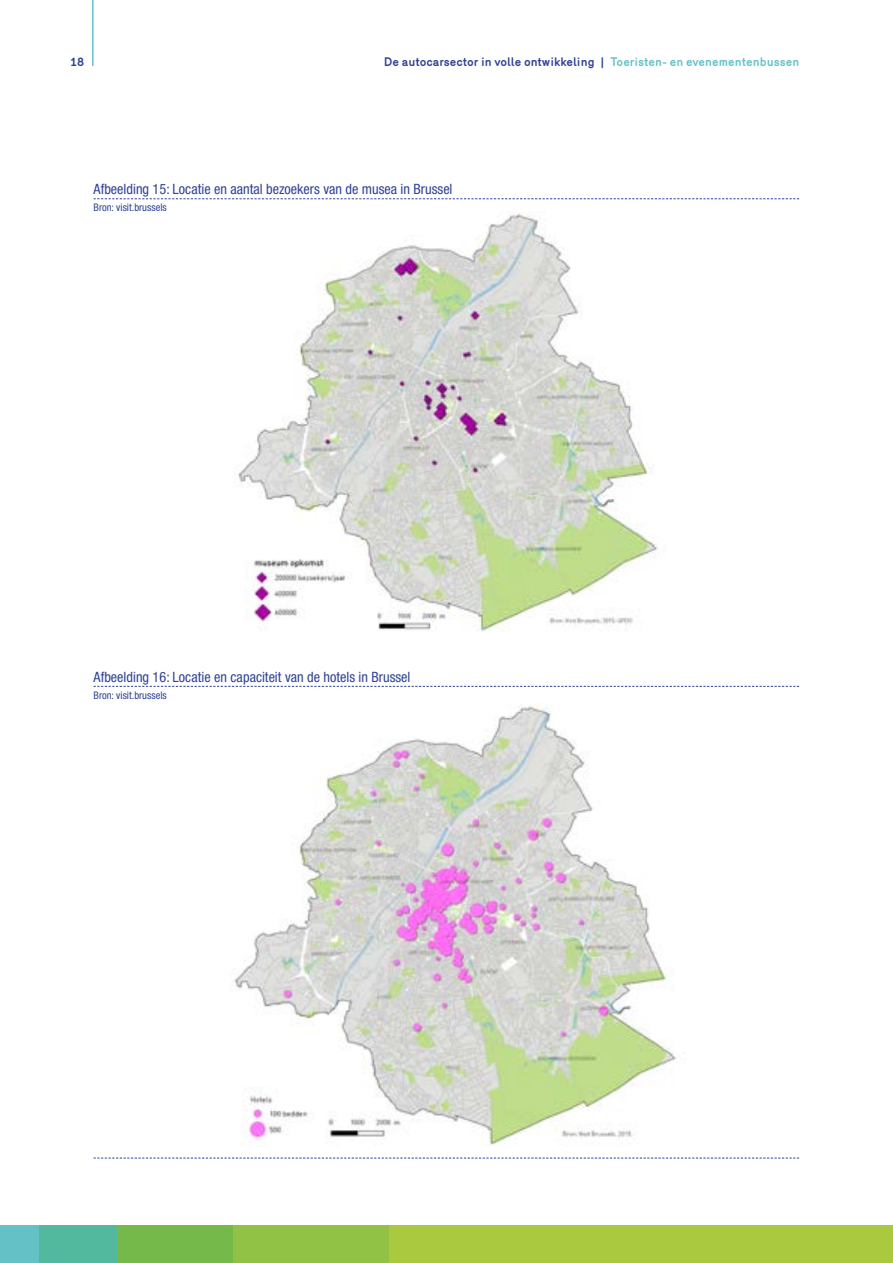
<style>
.page{position:relative;width:893px;height:1263px;background:#fff}
.page>*{position:absolute;margin:0;border:0;box-sizing:border-box;transform-origin:0 0}
.t1{font:condensed 14.25px "Helvetica Neue";color:#2f4295}
.t2{font:700 12px "Merkury";color:#2f4295}
.t3{font:condensed 10.5px "Helvetica Neue";color:#2f4295}
.s1{color:#64c2c7}
</style>
<div class="page">
<hr style="left:92px;top:0;width:2px;height:66px;background:#64c2c7">
<div style="left:0;top:1225px;width:467px;height:38px;background:#aac93e"></div>
<div style="left:0;top:1225px;width:39px;height:38px;background:#64c2c7"></div>
<div style="left:156px;top:1225px;width:38px;height:38px;background:#75b94b"></div>
<div style="left:311px;top:1225px;width:39px;height:38px;background:#91c145"></div>
<div style="left:78px;top:1225px;width:39px;height:38px;background:#52b99e"></div>
<div style="left:233px;top:1225px;width:39px;height:38px;background:#91c145"></div>
<div style="left:39px;top:1225px;width:39px;height:38px;background:#52b99e"></div>
<div style="left:194px;top:1225px;width:39px;height:38px;background:#75b94b"></div>
<div style="left:350px;top:1225px;width:39px;height:38px;background:#91c145"></div>
<div style="left:117px;top:1225px;width:39px;height:38px;background:#75b94b"></div>
<div style="left:272px;top:1225px;width:39px;height:38px;background:#91c145"></div>
<div style="left:454px;top:1225px;width:439px;height:38px;background:#aac93e"></div>
<svg style="left:94px;top:198px;width:705px;height:1px"></svg>
<img style="left:235px;top:213px;width:423px;height:419px">
<svg style="left:94px;top:686px;width:705px;height:1px"></svg>
<svg style="left:94px;top:1158px;width:705px;height:1px"></svg>
<img style="left:234px;top:703px;width:443px;height:444px">
<p class="t2" style="left:71px;top:53px;width:15px">18</p>
<p class="t2" style="left:384px;top:53px;width:417px">De autocarsector in volle ontwikkeling | <span class="s1">Toeristen- en evenementenbussen</span></p>
<p class="t1" style="left:94px;top:181px;width:360px">Afbeelding 15: Locatie en aantal bezoekers van de musea in Brussel</p>
<p class="t3" style="left:94px;top:201px;width:75px">Bron: visit.brussels</p>
<p class="t1" style="left:94px;top:668px;width:318px">Afbeelding 16: Locatie en capaciteit van de hotels in Brussel</p>
<p class="t3" style="left:94px;top:689px;width:75px">Bron: visit.brussels</p>
</div>
